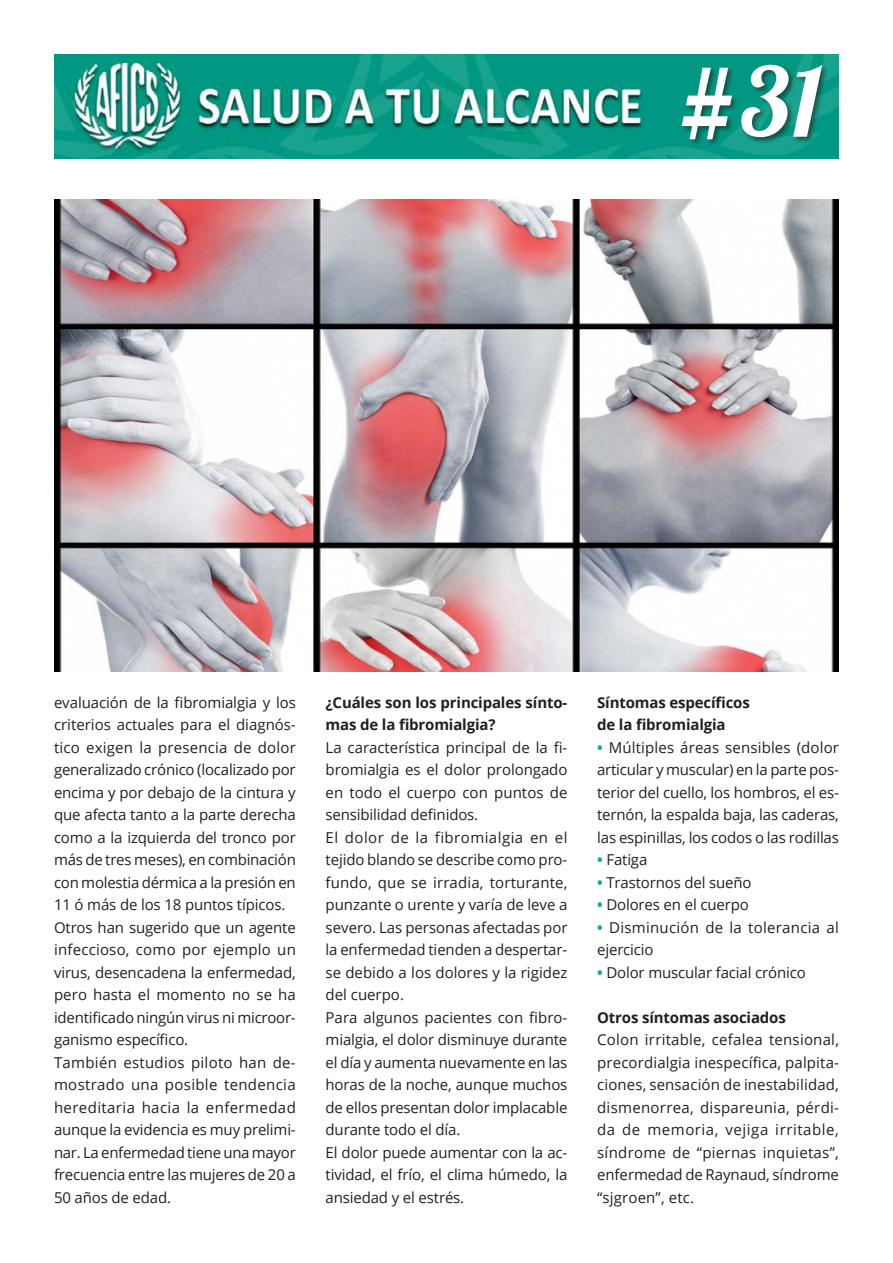
<style>
.page{position:relative;width:893px;height:1263px;background:#fff}
.page>*{position:absolute;margin:0;border:0;box-sizing:border-box;transform-origin:0 0}
.t1{font:96.15px "Lobster 1.4";color:#fff}
._0_CHAMPA_TXT{font:15px/22.5px "Open Sans";letter-spacing:-.01em;color:#231f20;text-align:justify}
._0_CHAMPA_TXT-2{font:700 15px/22.5px "Open Sans";letter-spacing:-.01em;color:#231f20}
._0_CHAMPA_TXT-3{font:15px/22.5px "Open Sans";letter-spacing:.015em;color:#231f20}
.s1{font-weight:700;color:#1ba38f}
</style>
<div class="page">
<img style="left:54px;top:54px;width:785px;height:105px">
<div style="left:680px;top:63px;width:150px;height:84px;background:#231f20;opacity:.6"></div>
<img style="left:54px;top:199px;width:785px;height:473px">
<p class="t1" style="left:677px;top:41px;width:146px">#31</p>
<p class="_0_CHAMPA_TXT" style="left:54px;top:691px;width:243px">evaluación de la fibromialgia y los criterios actuales para el diagnós&shy;tico exigen la presencia de dolor generalizado crónico (localizado por encima y por debajo de la cintura y que afecta tanto a la parte derecha como a la izquierda del tronco por más de tres meses), en combinación con molestia dérmica a la presión en 11 ó más de los 18 puntos típicos.</p>
<p class="_0_CHAMPA_TXT" style="left:54px;top:916px;width:243px">Otros han sugerido que un agente infeccioso, como por ejemplo un virus, desencadena la enfermedad, pero hasta el momento no se ha identificado ningún virus ni microor&shy;ganismo específico.</p>
<p class="_0_CHAMPA_TXT" style="left:54px;top:1051px;width:243px">También estudios piloto han de&shy;mostrado una posible tendencia hereditaria hacia la enfermedad aunque la evidencia es muy prelimi&shy;nar. La enfermedad tiene una mayor frecuencia entre las mujeres de 20 a 50 años de edad.</p>
<p class="_0_CHAMPA_TXT-2" style="left:326px;top:691px;width:243px">¿Cuáles son los principales sínto&shy;mas de la fibromialgia?</p>
<p class="_0_CHAMPA_TXT" style="left:326px;top:736px;width:243px">La característica principal de la fi&shy;bromialgia es el dolor prolongado en todo el cuerpo con puntos de sensibilidad definidos.</p>
<p class="_0_CHAMPA_TXT" style="left:326px;top:826px;width:243px">El dolor de la fibromialgia en el tejido blando se describe como pro&shy;fundo, que se irradia, torturante, punzante o urente y varía de leve a severo. Las personas afectadas por la enfermedad tienden a despertar&shy;se debido a los dolores y la rigidez del cuerpo.</p>
<p class="_0_CHAMPA_TXT" style="left:326px;top:1006px;width:243px">Para algunos pacientes con fibro&shy;mialgia, el dolor disminuye durante el día y aumenta nuevamente en las horas de la noche, aunque muchos de ellos presentan dolor implacable durante todo el día.</p>
<p class="_0_CHAMPA_TXT" style="left:326px;top:1141px;width:243px">El dolor puede aumentar con la ac&shy;tividad, el frío, el clima húmedo, la ansiedad y el estrés.</p>
<p class="_0_CHAMPA_TXT-2" style="left:597px;top:691px;width:154px">Síntomas específicos</p>
<p class="_0_CHAMPA_TXT-2" style="left:597px;top:713px;width:130px">de la fibromialgia</p>
<p class="_0_CHAMPA_TXT" style="left:597px;top:736px;width:243px"><span class="s1">•</span> Múltiples áreas sensibles (dolor articular y muscular) en la parte pos&shy;terior del cuello, los hombros, el es&shy;ternón, la espalda baja, las caderas, las espinillas, los codos o las rodillas</p>
<p class="_0_CHAMPA_TXT" style="left:597px;top:848px;width:52px"><span class="s1">•</span> Fatiga</p>
<p class="_0_CHAMPA_TXT" style="left:597px;top:871px;width:156px"><span class="s1">•</span> Trastornos del sueño</p>
<p class="_0_CHAMPA_TXT" style="left:597px;top:893px;width:153px"><span class="s1">•</span> Dolores en el cuerpo</p>
<p class="_0_CHAMPA_TXT-3" style="left:597px;top:916px;width:243px"><span class="s1">•</span> Disminución de la tolerancia al ejercicio</p>
<p class="_0_CHAMPA_TXT" style="left:597px;top:961px;width:210px"><span class="s1">•</span> Dolor muscular facial crónico</p>
<p class="_0_CHAMPA_TXT-2" style="left:597px;top:1006px;width:190px">Otros síntomas asociados</p>
<p class="_0_CHAMPA_TXT" style="left:597px;top:1028px;width:243px">Colon irritable, cefalea tensional, precordialgia inespecífica, palpita&shy;ciones, sensación de inestabilidad, dismenorrea, dispareunia, pérdi&shy;da de memoria, vejiga irritable, síndrome de “piernas inquietas”, enfermedad de Raynaud, síndrome “sjgroen”, etc.</p>
</div>
